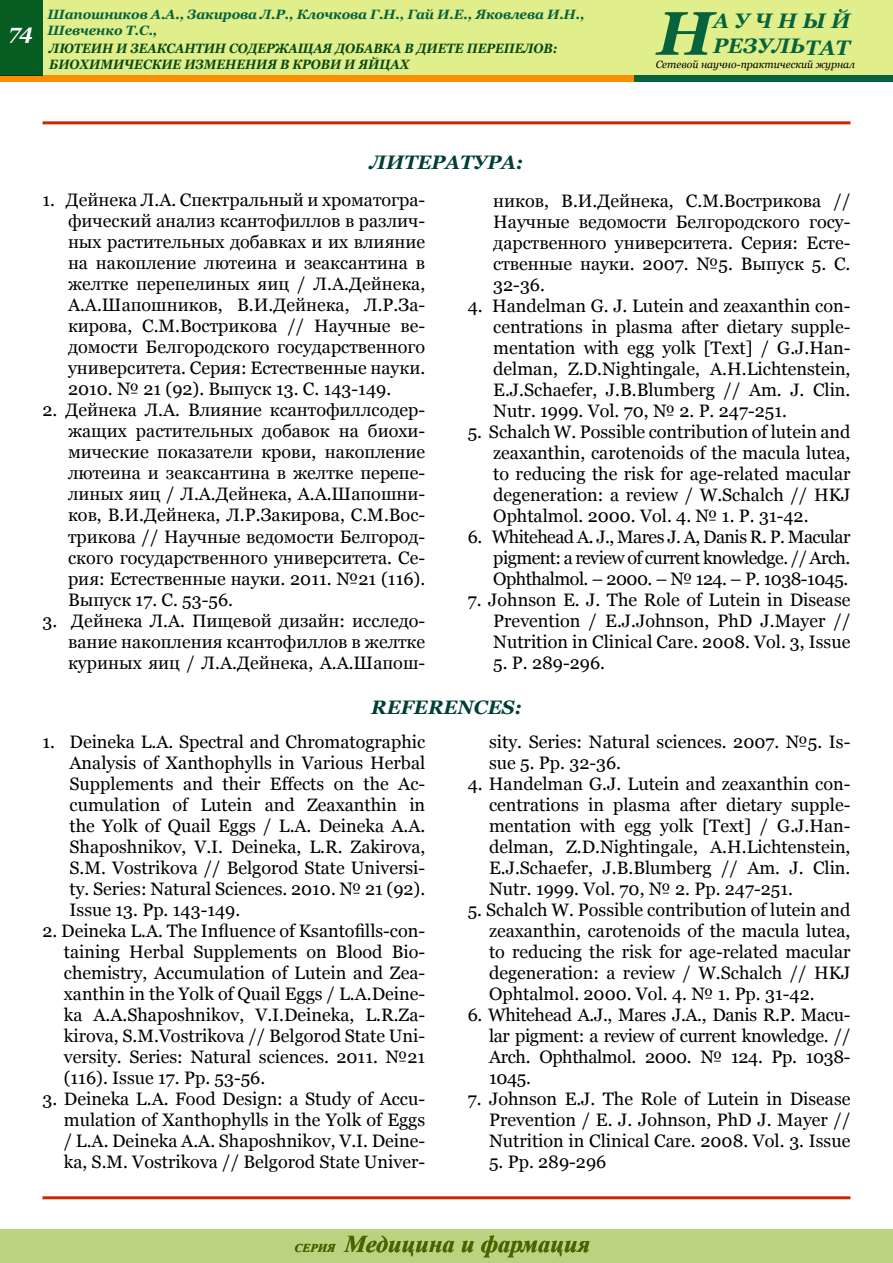
<style>
.page{position:relative;width:893px;height:1263px;background:#fff}
.page>*{position:absolute;margin:0;border:0;box-sizing:border-box;transform-origin:0 0}
.t1{font:italic 700 61.5px "Georgia";color:#07633d}
.t2{font:italic 700 24px "Times New Roman";color:#466400}
.t3{font:italic 700 21px "Georgia";color:#07633d}
.t4{font:italic 700 21px "Georgia";color:#fff}
.t5{font:italic 700 19.5px "Georgia";color:#003f37}
.t6{font:18px/21px "Georgia";color:#000;text-align:justify}
.t7{font:italic 700 13.5px "Georgia";color:#074812;scale:.9 1}
.t8{font:italic 700 13.5px/16.2px "Georgia";letter-spacing:-.01em;color:#07633d}
.t9{font:italic 10.5px "Georgia";color:#000}
.s1{font-size:12px}
</style>
<div class="page">
<div style="left:0;top:1229px;width:893px;height:34px;background:#bbd380"></div>
<div style="left:0;top:0;width:893px;height:81px;background:#e0ee8c"></div>
<div style="left:0;top:75px;width:655px;height:7px;background:#ff8d00"></div>
<div style="left:0;top:0;width:43px;height:75px;background:#065c21"></div>
<div style="left:634px;top:75px;width:259px;height:7px;background:#07633d"></div>
<hr style="left:43px;top:121px;width:807px;height:3px;background:#c62900">
<hr style="left:43px;top:1196px;width:807px;height:3px;background:#c62900">
<p class="t4" style="left:9px;top:18px;width:25px">74</p>
<p class="t8" style="left:48px;top:6px;width:538px">ШАПОШНИКОВ А.А., ЗАКИРОВА Л.Р., КЛОЧКОВА Г.Н., ГАЙ И.Е., ЯКОВЛЕВА И.Н.,<br>ШЕВЧЕНКО Т.С.,</p>
<p class="t3" style="left:713px;top:7px;width:139px">АУЧНЫЙ</p>
<p class="t8" style="left:48px;top:13px;width:204px">ЕКИМОВ Е.В., ФЕДОТОВА О.К.</p>
<h1 class="t1" style="left:657px;top:-6px;width:58px">Н</h1>
<p class="t7" style="left:49px;top:39px;width:566px">ЛЮТЕИН И ЗЕАКСАНТИН СОДЕРЖАЩАЯ ДОБАВКА В ДИЕТЕ ПЕРЕПЕЛОВ:</p>
<p class="t3" style="left:713px;top:32px;width:138px">РЕЗУЛЬТАТ</p>
<p class="t7" style="left:49px;top:55px;width:402px">БИОХИМИЧЕСКИЕ ИЗМЕНЕНИЯ В КРОВИ И ЯЙЦАХ</p>
<p class="t7" style="left:49px;top:42px;width:589px">СОВРЕМЕННЫЕ МЕТОДЫ ЛЕЧЕНИЯ НАЧАЛЬНОГО КАРИЕСА ЗУБОВ У ДЕТЕЙ</p>
<p class="t9" style="left:655px;top:58px;width:201px">Сетевой научно-практический журнал</p>
<p class="t5" style="left:370px;top:149px;width:155px">ЛИТЕРАТУРА:</p>
<p class="t6" style="left:68px;top:190px;width:359px;text-indent:-26px">1. Дейнека Л.А. Спектральный и хроматогра&shy;фический анализ ксантофиллов в различ&shy;ных растительных добавках и их влияние на накопление лютеина и зеаксантина в желтке перепелиных яиц / Л.А.Дейнека, А.А.Шапошников, В.И.Дейнека, Л.Р.За&shy;кирова, С.М.Вострикова // Научные ве&shy;домости Белгородского государственного университета. Серия: Естественные науки.<br>2010. № 21 (92). Выпуск 13. С. 143-149.</p>
<p class="t6" style="left:68px;top:400px;width:359px;text-indent:-26px">2. Дейнека Л.А. Влияние ксантофиллсодер&shy;жащих растительных добавок на биохи&shy;мические показатели крови, накопление лютеина и зеаксантина в желтке перепе&shy;линых яиц / Л.А.Дейнека, А.А.Шапошни&shy;ков, В.И.Дейнека, Л.Р.Закирова, С.М.Вос&shy;трикова // Научные ведомости Белгород&shy;ского государственного университета. Се&shy;рия: Естественные науки. 2011. №21 (116).<br>Выпуск 17. С. 53-56.</p>
<p class="t6" style="left:68px;top:610px;width:359px;text-indent:-26px">3. Дейнека Л.А. Пищевой дизайн: исследо&shy;вание накопления ксантофиллов в желтке куриных яиц / Л.А.Дейнека, А.А.Шапош-</p>
<p class="t6" style="left:493px;top:190px;width:359px">ников, В.И.Дейнека, С.М.Вострикова // Научные ведомости Белгородского госу&shy;дарственного университета. Серия: Есте&shy;ственные науки. 2007. №5. Выпуск 5. С.<br>32-36.</p>
<p class="t6" style="left:493px;top:295px;width:359px;text-indent:-26px">4. Handelman G. J. Lutein and zeaxanthin con&shy;centrations in plasma after dietary supple&shy;mentation with egg yolk [Text] / G.J.Han&shy;delman, Z.D.Nightingale, A.H.Lichtenstein, E.J.Schaefer, J.B.Blumberg // Am. J. Clin.<br>Nutr. 1999. Vol. 70, № 2. P. 247-251.</p>
<p class="t6" style="left:493px;top:421px;width:359px;text-indent:-26px">5. Schalch W. Possible contribution of lutein and zeaxanthin, carotenoids of the macula lutea, to reducing the risk for age-related macular degeneration: a review / W.Schalch // HKJ Ophtalmol. 2000. Vol. 4. № 1. P. 31-42.</p>
<p class="t6" style="left:493px;top:526px;width:359px;text-indent:-26px">6. Whitehead A. J., Mares J. A, Danis R. P. Macular pigment: a review of current knowledge. // Arch.<br>Ophthalmol. – 2000. – № 124. – P. 1038-1045.</p>
<p class="t6" style="left:493px;top:589px;width:359px;text-indent:-26px">7. Johnson E. J. The Role of Lutein in Disease Prevention / E.J.Johnson, PhD J.Mayer // Nutrition in Clinical Care. 2008. Vol. 3, Issue</p>
<p class="t6" style="left:493px;top:652px;width:113px">5. P. 289-296.</p>
<p class="t5" style="left:371px;top:694px;width:31px">REFERENCES</p>
<p class="t5" style="left:514px;top:694px;width:9px">:</p>
<p class="t6" style="left:70px;top:731px;width:357px;text-indent:-27px">1. Deineka L.A. Spectral and Chromatographic Analysis of Xanthophylls in Various Herbal Supplements and their Effects on the Ac&shy;cumulation of Lutein and Zeaxanthin in the Yolk of Quail Eggs / L.A. Deineka А.А.<br>Shaposhnikov, V.I. Deineka, L.R. Zakirova, S.M. Vostrikova // Belgorod State Universi&shy;ty. Series: Natural Sciences. 2010. № 21 (92).<br>Issue 13. Pp. 143-149.</p>
<p class="t6" style="left:64px;top:920px;width:363px;text-indent:-21px">2. Deineka L.A. The Influence of Ksantofills-con&shy;taining Herbal Supplements on Blood Bio&shy;chemistry, Accumulation of Lutein and Zea&shy;xanthin in the Yolk of Quail Eggs / L.A.Deine&shy;ka А.А.Shaposhnikov, V.I.Deineka, L.R.Za&shy;kirova, S.M.Vostrikova // Belgorod State Uni&shy;versity. Series: Natural sciences. 2011. №21 (116). Issue 17. Pp. 53-56.</p>
<p class="t6" style="left:64px;top:1088px;width:363px;text-indent:-21px">3. Deineka L.A. Food Design: a Study of Accu&shy;mulation of Xanthophylls in the Yolk of Eggs / L.A. Deineka А.А. Shaposhnikov, V.I. Deine&shy;ka, S.M. Vostrikova // Belgorod State Univer-</p>
<p class="t6" style="left:489px;top:731px;width:363px">sity. Series: Natural sciences. 2007. №5. Is&shy;sue 5. Pp. 32-36.</p>
<p class="t6" style="left:489px;top:774px;width:363px;text-indent:-21px">4. Handelman G.J. Lutein and zeaxanthin con&shy;centrations in plasma after dietary supple&shy;mentation with egg yolk [Text] / G.J.Han&shy;delman, Z.D.Nightingale, A.H.Lichtenstein, E.J.Schaefer, J.B.Blumberg // Am. J. Clin.<br>Nutr. 1999. Vol. 70, № 2. Pp. 247-251.</p>
<p class="t6" style="left:489px;top:900px;width:363px;text-indent:-21px">5. Schalch W. Possible contribution of lutein and zeaxanthin, carotenoids of the macula lutea, to reducing the risk for age-related macular degeneration: a review / W.Schalch // HKJ Ophtalmol. 2000. Vol. 4. № 1. Pp. 31-42.</p>
<p class="t6" style="left:489px;top:1005px;width:363px;text-indent:-21px">6. Whitehead A.J., Mares J.A., Danis R.P. Macu&shy;lar pigment: a review of current knowledge. // Arch. Ophthalmol. 2000. № 124. Pp. 1038- 1045.</p>
<p class="t6" style="left:489px;top:1089px;width:363px;text-indent:-21px">7. Johnson E.J. The Role of Lutein in Disease Prevention / E. J. Johnson, PhD J. Mayer // Nutrition in Clinical Care. 2008. Vol. 3. Issue</p>
<p class="t6" style="left:489px;top:1152px;width:119px">5. Pp. 289-296</p>
<h2 class="t2" style="left:294px;top:1227px;width:297px"><span class="s1">СЕРИЯ</span> Медицина и фармация</h2>
</div>
